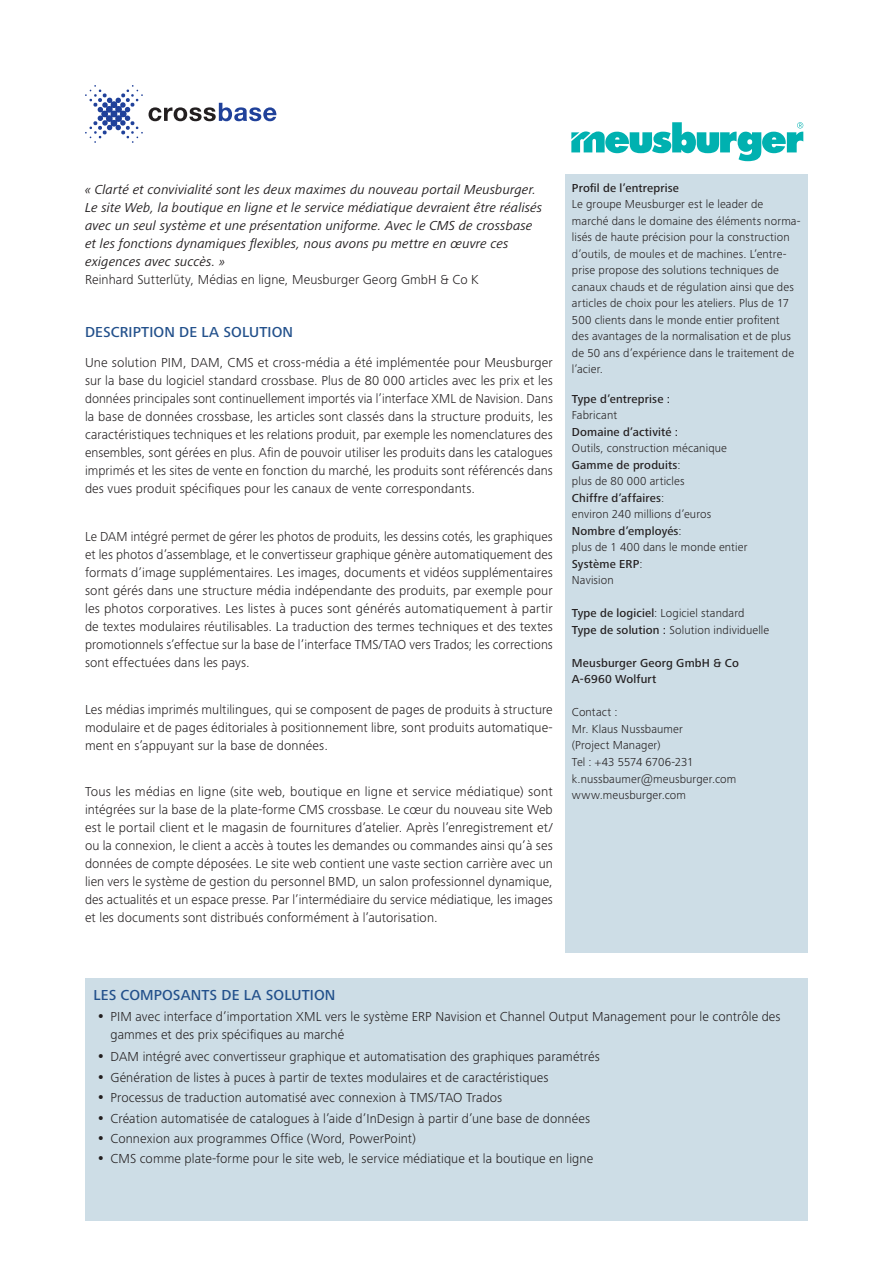
<style>
.page{position:relative;width:893px;height:1263px;background:#fff}
.page>*{position:absolute;margin:0;border:0;box-sizing:border-box;transform-origin:0 0}
.t1{font:500 15px "Frutiger Next LTW1 G";letter-spacing:.01em;color:#22508b}
.t2{font:300 13.5px/18px "Frutiger Next LTW1 G";letter-spacing:.01em;color:#231f20;text-align:justify}
.t3{font:italic 13.5px/18px "Frutiger Next LTW1 G";letter-spacing:.01em;color:#231f20}
.t4{font:300 12px/16.5px "Frutiger Next LTW1 G";letter-spacing:.01em;color:#231f20}
.t5{font:500 12px/16.5px "Frutiger Next LTW1 G";letter-spacing:.015em;color:#231f20}
.s1{font-weight:500}
</style>
<div class="page">
<div style="left:566px;top:174px;width:242px;height:778px;background:#cddde6"></div>
<div style="left:85px;top:978px;width:723px;height:242px;background:#cddde6"></div>
<svg style="left:571px;top:122px;width:232px;height:39px"></svg>
<svg style="left:149px;top:103px;width:127px;height:18px"></svg>
<svg style="left:85px;top:85px;width:58px;height:58px"></svg>
<p class="t3" style="left:85px;top:181px;width:459px">« Clarté et convivialité sont les deux maximes du nouveau portail Meusburger.<br>Le site Web, la boutique en ligne et le service médiatique devraient être réalisés avec un seul système et une présentation uniforme. Avec le CMS de crossbase et les fonctions dynamiques flexibles, nous avons pu mettre en œuvre ces exigences avec succès. »</p>
<p class="t2" style="left:85px;top:270px;width:395px">Reinhard Sutterlüty, Médias en ligne, Meusburger Georg GmbH &amp; Co K</p>
<p class="t1" style="left:85px;top:323px;width:210px">DESCRIPTION DE LA SOLUTION</p>
<p class="t2" style="left:85px;top:354px;width:469px">Une solution PIM, DAM, CMS et cross-média a été implémentée pour Meusburger sur la base du logiciel standard crossbase. Plus de 80 000 articles avec les prix et les données principales sont continuellement importés via l’interface XML de Navision. Dans la base de données crossbase, les articles sont classés dans la structure produits, les caractéristiques techniques et les relations produit, par exemple les nomenclatures des ensembles, sont gérées en plus. Afin de pouvoir utiliser les produits dans les catalogues imprimés et les sites de vente en fonction du marché, les produits sont référencés dans des vues produit spécifiques pour les canaux de vente correspondants.</p>
<p class="t2" style="left:85px;top:527px;width:469px">Le DAM intégré permet de gérer les photos de produits, les dessins cotés, les graphiques et les photos d’assemblage, et le convertisseur graphique génère automatiquement des formats d’image supplémentaires. Les images, documents et vidéos supplémentaires sont gérés dans une structure média indépendante des produits, par exemple pour les photos corporatives. Les listes à puces sont générés automatiquement à partir de textes modulaires réutilisables. La traduction des termes techniques et des textes promotionnels s’effectue sur la base de l’interface TMS/TAO vers Trados; les corrections sont effectuées dans les pays.</p>
<p class="t2" style="left:85px;top:701px;width:469px">Les médias imprimés multilingues, qui se composent de pages de produits à structure modulaire et de pages éditoriales à positionnement libre, sont produits automatique&shy;ment en s’appuyant sur la base de données.</p>
<p class="t2" style="left:85px;top:782px;width:469px">Tous les médias en ligne (site web, boutique en ligne et service médiatique) sont intégrées sur la base de la plate-forme CMS crossbase. Le cœur du nouveau site Web est le portail client et le magasin de fournitures d’atelier. Après l’enregistrement et/ ou la connexion, le client a accès à toutes les demandes ou commandes ainsi qu’à ses données de compte déposées. Le site web contient une vaste section carrière avec un lien vers le système de gestion du personnel BMD, un salon professionnel dynamique, des actualités et un espace presse. Par l’intermédiaire du service médiatique, les images et les documents sont distribués conformément à l’autorisation.</p>
<p class="t5" style="left:572px;top:180px;width:109px">Profil de l’entreprise</p>
<p class="t4" style="left:572px;top:196px;width:230px">Le groupe Meusburger est le leader de marché dans le domaine des éléments norma&shy;lisés de haute précision pour la construction d’outils, de moules et de machines. L’entre&shy;prise propose des solutions techniques de canaux chauds et de régulation ainsi que des articles de choix pour les ateliers. Plus de 17<br>500 clients dans le monde entier profitent<br>des avantages de la normalisation et de plus de 50 ans d’expérience dans le traitement de l’acier.</p>
<p class="t5" style="left:572px;top:391px;width:100px">Type d’entreprise :</p>
<p class="t4" style="left:572px;top:407px;width:47px">Fabricant</p>
<p class="t5" style="left:572px;top:424px;width:108px">Domaine d’activité :</p>
<p class="t4" style="left:572px;top:440px;width:177px">Outils, construction mécanique<br><span class="s1">Gamme de produits</span>:<br>plus de 80 000 articles<br><span class="s1">Chiffre d’affaires</span>:<br>environ 240 millions d’euros<br><span class="s1">Nombre d’employés</span>:<br>plus de 1 400 dans le monde entier<br><span class="s1">Système ERP</span>:<br>Navision</p>
<p class="t4" style="left:572px;top:605px;width:199px"><span class="s1">Type de logiciel</span>: Logiciel standard<br><span class="s1">Type de solution :</span> Solution individuelle</p>
<p class="t5" style="left:572px;top:655px;width:168px">Meusburger Georg GmbH &amp; Co<br>A-6960 Wolfurt</p>
<p class="t4" style="left:572px;top:704px;width:166px">Contact :<br>Mr. Klaus Nussbaumer<br>(Project Manager)<br>Tel : +43 5574 6706-231 k.nussbaumer@meusburger.com www.meusburger.com</p>
<p class="t1" style="left:94px;top:986px;width:243px">LES COMPOSANTS DE LA SOLUTION</p>
<p class="t2" style="left:111px;top:1007px;width:672px">PIM avec interface d’importation XML vers le système ERP Navision et Channel Output Management pour le contrôle des gammes et des prix spécifiques au marché</p>
<p class="t2" style="left:111px;top:1047px;width:491px;line-height:20.4px;text-align:left">DAM intégré avec convertisseur graphique et automatisation des graphiques paramétrés Génération de listes à puces à partir de textes modulaires et de caractéristiques Processus de traduction automatisé avec connexion à TMS/TAO Trados<br>Création automatisée de catalogues à l’aide d’InDesign à partir d’une base de données Connexion aux programmes Office (Word, PowerPoint)<br>CMS comme plate-forme pour le site web, le service médiatique et la boutique en ligne</p>
</div>
